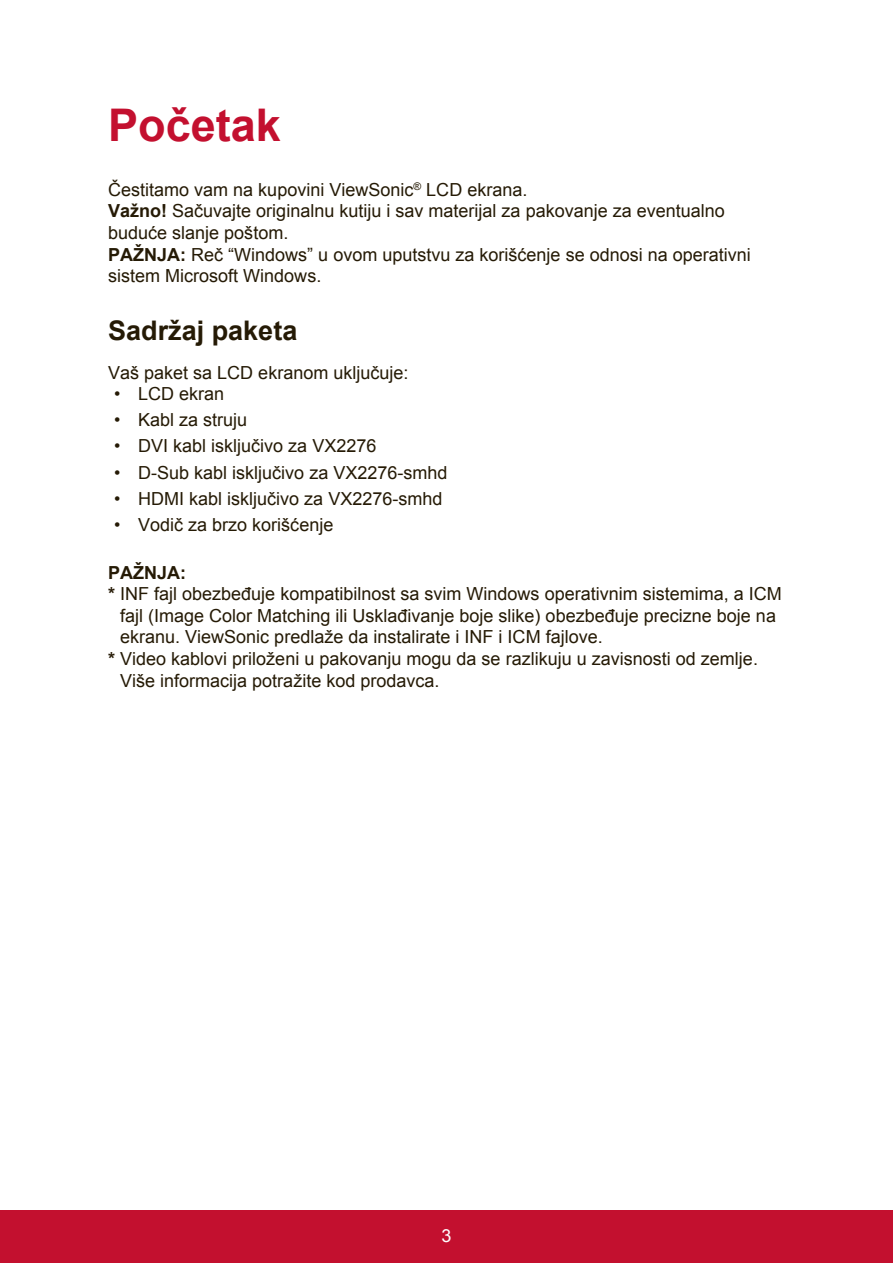
<style>
.page{position:relative;width:893px;height:1263px;background:#fff}
.page>*{position:absolute;margin:0;border:0;box-sizing:border-box;transform-origin:0 0}
.t1{font:700 45px "Arial";color:#c3102f}
.t2{font:700 27px "Arial";color:#251a05}
.t3{font:18px/21.6px "Arial";color:#251a05}
.t4{font:700 18px "Arial";color:#251a05}
.t5{font:18px "Arial";color:#fff}
.s1{font-weight:700}
</style>
<div class="page">
<div style="left:0;top:1210px;width:892px;height:53px;background:#c3102f"></div>
<h1 class="t1" style="left:108px;top:95px;width:174px">Početak</h1>
<p class="t3" style="left:108px;top:179px;width:644px">Čestitamo vam na kupovini ViewSonic<sup>®</sup> LCD ekrana.<br><span class="s1">Važno!</span> Sačuvajte originalnu kutiju i sav materijal za pakovanje za eventualno buduće slanje poštom.<br><span class="s1">PAŽNJA:</span> Reč “Windows” u ovom uputstvu za korišćenje se odnosi na operativni sistem Microsoft Windows.</p>
<h2 class="t2" style="left:108px;top:312px;width:191px">Sadržaj paketa</h2>
<p class="t3" style="left:108px;top:362px;width:302px">Vaš paket sa LCD ekranom uključuje:</p>
<p class="t3" style="left:114px;top:383px;width:112px">• LCD ekran</p>
<p class="t3" style="left:114px;top:409px;width:135px">• Kabl za struju</p>
<p class="t3" style="left:114px;top:435px;width:264px">• DVI kabl isključivo za VX2276</p>
<p class="t3" style="left:114px;top:461px;width:335px">• D-Sub kabl isključivo za VX2276-smhd</p>
<p class="t3" style="left:114px;top:488px;width:330px">• HDMI kabl isključivo za VX2276-smhd</p>
<p class="t3" style="left:114px;top:514px;width:221px">• Vodič za brzo korišćenje</p>
<p class="t4" style="left:108px;top:560px;width:79px">PAŽNJA:</p>
<p class="t3" style="left:108px;top:583px;width:675px"><span class="s1">*</span> INF fajl obezbeđuje kompatibilnost sa svim Windows operativnim sistemima, a ICM</p>
<p class="t3" style="left:120px;top:605px;width:657px">fajl (Image Color Matching ili Usklađivanje boje slike) obezbeđuje precizne boje na</p>
<p class="t3" style="left:120px;top:626px;width:484px">ekranu. ViewSonic predlaže da instalirate i INF i ICM fajlove.</p>
<p class="t3" style="left:108px;top:648px;width:651px"><span class="s1">*</span> Video kablovi priloženi u pakovanju mogu da se razlikuju u zavisnosti od zemlje.</p>
<p class="t3" style="left:120px;top:669px;width:321px">Više informacija potražite kod prodavca.</p>
<p class="t5" style="left:441px;top:1223px;width:12px">3</p>
</div>
